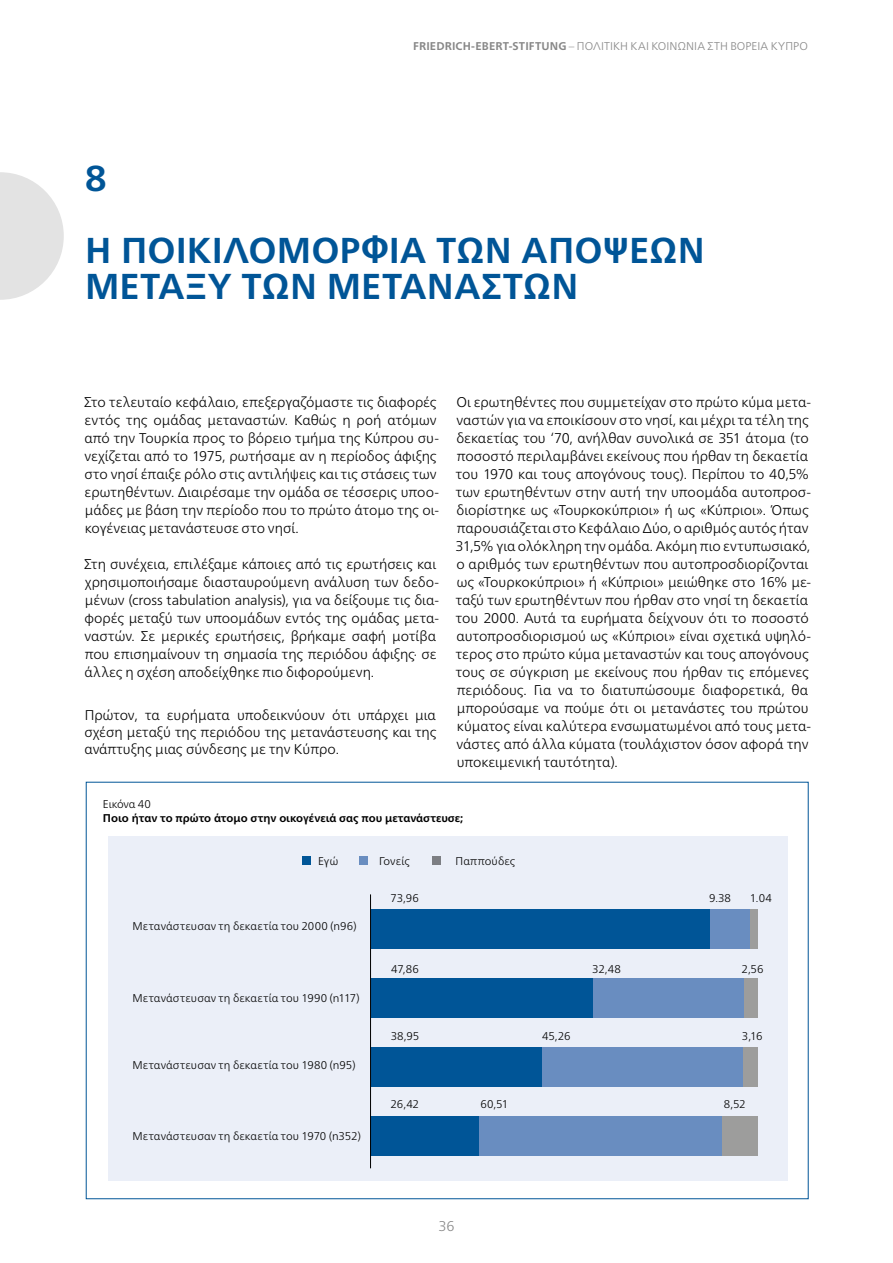
<style>
.page{position:relative;width:893px;height:1263px;background:#fff}
.page>*{position:absolute;margin:0;border:0;box-sizing:border-box;transform-origin:0 0}
.H4_GR{font:700 36px/36px "Frutiger Neue LTW1 G";color:#005597}
.H4__24__Kapitel{font:700 36px "Frutiger Neue LTW1 G";color:#005597}
.FT_Blocksatz_ΤΕΧΤ{font:300 14.1px/18px "Frutiger Neue LTW1 G";color:#000}
.t1{font:300 14.1px "Frutiger Neue LTW1 G";color:#878787}
.Fußnoten-__Marginalt{font:300 11.25px "Frutiger Neue LTW1 G";letter-spacing:.01em;color:#000}
.t2{font:700 11.25px/13.5px "Frutiger Neue LTW1 G";color:#000}
.t3{font:300 11.25px "Frutiger Neue LTW1 G";letter-spacing:.005em;color:#878787}
.s1{font-weight:700}
.s2{font-weight:300}
</style>
<div class="page">
<div style="left:108px;top:837px;width:679px;height:344px;background:#ebeff8"></div>
<div style="left:359px;top:856px;width:9px;height:8px;background:#698dc0"></div>
<div style="left:302px;top:856px;width:9px;height:8px;background:#005597"></div>
<div style="left:371px;top:909px;width:339px;height:39px;background:#005597"></div>
<div style="left:710px;top:909px;width:40px;height:39px;background:#698dc0"></div>
<div style="left:750px;top:909px;width:7px;height:39px;background:#9d9d9c"></div>
<div style="left:371px;top:978px;width:223px;height:39px;background:#005597"></div>
<div style="left:593px;top:978px;width:151px;height:39px;background:#698dc0"></div>
<div style="left:744px;top:978px;width:13px;height:39px;background:#9d9d9c"></div>
<div style="left:371px;top:1047px;width:173px;height:39px;background:#005597"></div>
<div style="left:543px;top:1047px;width:200px;height:39px;background:#698dc0"></div>
<div style="left:743px;top:1047px;width:14px;height:39px;background:#9d9d9c"></div>
<div style="left:371px;top:1116px;width:108px;height:39px;background:#005597"></div>
<div style="left:479px;top:1116px;width:243px;height:39px;background:#698dc0"></div>
<div style="left:722px;top:1116px;width:35px;height:39px;background:#9d9d9c"></div>
<hr style="left:370px;top:894px;width:1px;height:274px;background:#000">
<svg style="left:0;top:172px;width:64px;height:128px"></svg>
<p class="H4__24__Kapitel" style="left:85px;top:152px;width:23px">8</p>
<p class="t3" style="left:413px;top:38px;width:396px"><span class="s1">FRIEDRICH-EBERT-STIFTUNG</span> – ΠΟΛΙΤΙΚΉ ΚΑΙ ΚΟΙΝΩΝΊΑ ΣΤΗ ΒΌΡΕΙΑ ΚΎΠΡΟ</p>
<p class="H4_GR" style="left:85px;top:230px;width:621px">Η ΠΟΙΚΙΛΟΜΟΡΦΊΑ ΤΩΝ ΑΠΌΨΕΩΝ<br>ΜΕΤΑΞΎ ΤΩΝ ΜΕΤΑΝΑΣΤΏΝ</p>
<p class="FT_Blocksatz_ΤΕΧΤ" style="left:84px;top:392px;width:356px">Στο τελευταίο κεφάλαιο, επεξεργαζόμαστε τις διαφορές εντός της ομάδας μεταναστών. Καθώς η ροή ατόμων από την Τουρκία προς το βόρειο τμήμα της Κύπρου συ&shy;νεχίζεται από το 1975, ρωτήσαμε αν η περίοδος άφιξης στο νησί έπαιξε ρόλο στις αντιλήψεις και τις στάσεις των ερωτηθέντων. Διαιρέσαμε την ομάδα σε τέσσερις υποο&shy;μάδες με βάση την περίοδο που το πρώτο άτομο της οι&shy;κογένειας μετανάστευσε στο νησί.</p>
<p class="FT_Blocksatz_ΤΕΧΤ" style="left:84px;top:554px;width:356px">Στη συνέχεια, επιλέξαμε κάποιες από τις ερωτήσεις και χρησιμοποιήσαμε διασταυρούμενη ανάλυση των δεδο&shy;μένων (cross tabulation analysis), για να δείξουμε τις δια&shy;φορές μεταξύ των υποομάδων εντός της ομάδας μετα&shy;ναστών. Σε μερικές ερωτήσεις, βρήκαμε σαφή μοτίβα που επισημαίνουν τη σημασία της περιόδου άφιξης· σε άλλες η σχέση αποδείχθηκε πιο διφορούμενη.</p>
<p class="FT_Blocksatz_ΤΕΧΤ" style="left:84px;top:706px;width:354px;line-height:17px;text-align:justify">Πρώτον, τα ευρήματα υποδεικνύουν ότι υπάρχει μια σχέση μεταξύ της περιόδου της μετανάστευσης και της ανάπτυξης μιας σύνδεσης με την Κύπρο.</p>
<p class="FT_Blocksatz_ΤΕΧΤ" style="left:455px;top:392px;width:357px">Οι ερωτηθέντες που συμμετείχαν στο πρώτο κύμα μετα&shy;ναστών για να εποικίσουν στο νησί, και μέχρι τα τέλη της δεκαετίας του ‘70, ανήλθαν συνολικά σε 351 άτομα (το ποσοστό περιλαμβάνει εκείνους που ήρθαν τη δεκαετία του 1970 και τους απογόνους τους). Περίπου το 40,5% των ερωτηθέντων στην αυτή την υποομάδα αυτοπροσ&shy;διορίστηκε ως «Τουρκοκύπριοι» ή ως «Κύπριοι». Όπως παρουσιάζεται στο Κεφάλαιο Δύο, ο αριθμός αυτός ήταν 31,5% για ολόκληρη την ομάδα. Ακόμη πιο εντυπωσιακό, ο αριθμός των ερωτηθέντων που αυτοπροσδιορίζονται ως «Τουρκοκύπριοι» ή «Κύπριοι» μειώθηκε στο 16% με&shy;ταξύ των ερωτηθέντων που ήρθαν στο νησί τη δεκαετία του 2000. Αυτά τα ευρήματα δείχνουν ότι το ποσοστό αυτοπροσδιορισμού ως «Κύπριοι» είναι σχετικά υψηλό&shy;τερος στο πρώτο κύμα μεταναστών και τους απογόνους τους σε σύγκριση με εκείνους που ήρθαν τις επόμενες περιόδους. Για να το διατυπώσουμε διαφορετικά, θα μπορούσαμε να πούμε ότι οι μετανάστες του πρώτου κύματος είναι καλύτερα ενσωματωμένοι από τους μετα&shy;νάστες από άλλα κύματα (τουλάχιστον όσον αφορά την υποκειμενική ταυτότητα).</p>
<p class="t2" style="left:103px;top:797px;width:362px"><span class="s2">Εικόνα 40<br></span>Ποιο ήταν το πρώτο άτομο στην οικογένειά σας που μετανάστευσε;</p>
<p class="Fußnoten-__Marginalt" style="left:318px;top:853px;width:22px">Εγώ</p>
<p class="Fußnoten-__Marginalt" style="left:455px;top:853px;width:61px">Παππούδες</p>
<p class="Fußnoten-__Marginalt" style="left:379px;top:853px;width:32px">Γονείς</p>
<p class="Fußnoten-__Marginalt" style="left:132px;top:918px;width:226px">Μετανάστευσαν τη δεκαετία του 2000 (n96)</p>
<p class="Fußnoten-__Marginalt" style="left:132px;top:990px;width:229px">Μετανάστευσαν τη δεκαετία του 1990 (n117)</p>
<p class="Fußnoten-__Marginalt" style="left:132px;top:1057px;width:225px">Μετανάστευσαν τη δεκαετία του 1980 (n95)</p>
<p class="Fußnoten-__Marginalt" style="left:132px;top:1128px;width:230px">Μετανάστευσαν τη δεκαετία του 1970 (n352)</p>
<p class="Fußnoten-__Marginalt" style="left:390px;top:889px;width:30px">73,96</p>
<p class="Fußnoten-__Marginalt" style="left:391px;top:961px;width:29px">47,86</p>
<p class="Fußnoten-__Marginalt" style="left:391px;top:1027px;width:30px">38,95</p>
<p class="Fußnoten-__Marginalt" style="left:391px;top:1096px;width:30px">26,42</p>
<p class="Fußnoten-__Marginalt" style="left:480px;top:1096px;width:29px">60,51</p>
<p class="Fußnoten-__Marginalt" style="left:542px;top:1027px;width:30px">45,26</p>
<p class="Fußnoten-__Marginalt" style="left:592px;top:961px;width:30px">32,48</p>
<p class="t1" style="left:438px;top:1216px;width:18px">36</p>
<p class="Fußnoten-__Marginalt" style="left:709px;top:889px;width:24px">9.38</p>
<p class="Fußnoten-__Marginalt" style="left:750px;top:889px;width:23px">1.04</p>
<p class="Fußnoten-__Marginalt" style="left:742px;top:961px;width:23px">2,56</p>
<p class="Fußnoten-__Marginalt" style="left:742px;top:1027px;width:22px">3,16</p>
<p class="Fußnoten-__Marginalt" style="left:724px;top:1096px;width:23px">8,52</p>
</div>
